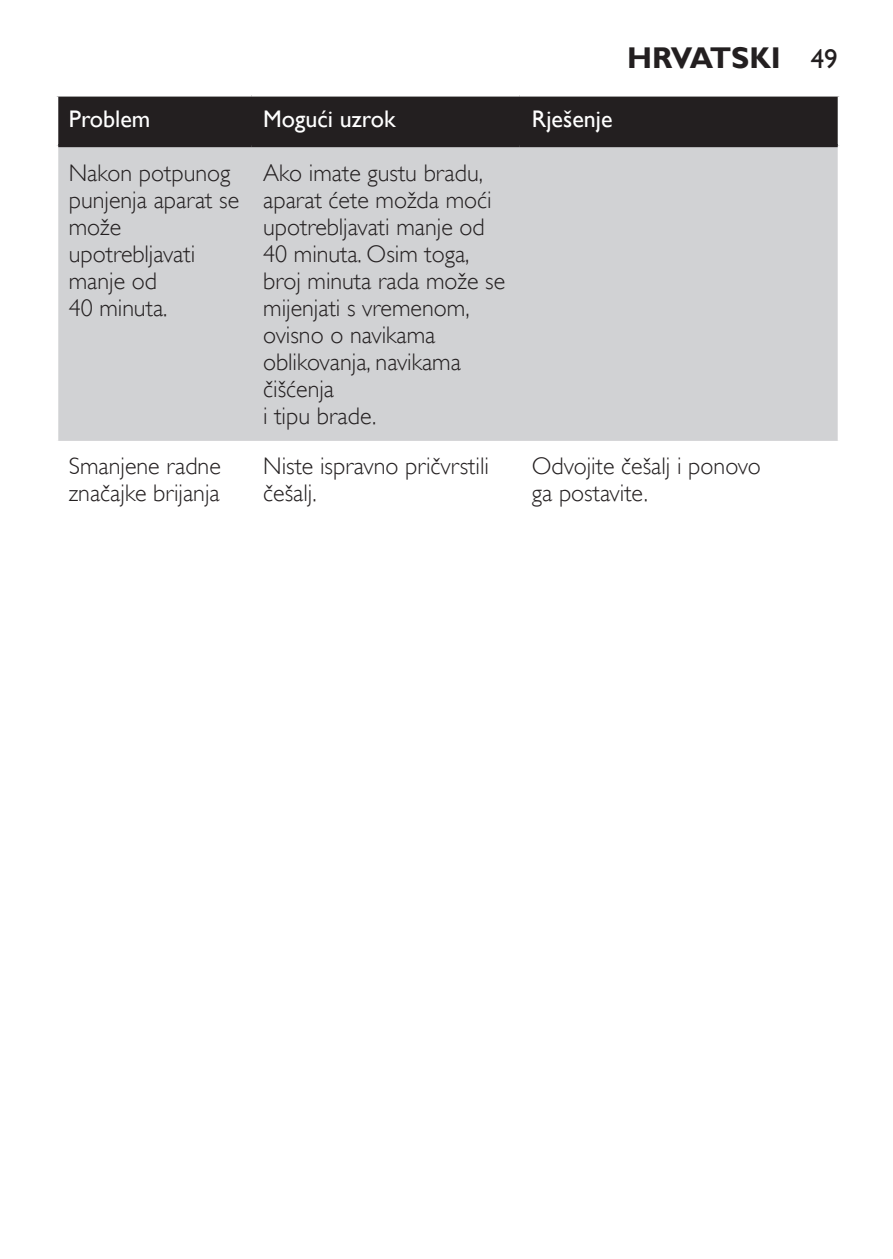
<style>
.page{position:relative;width:893px;height:1259px;background:#fff}
.page>*{position:absolute;margin:0;border:0;box-sizing:border-box;transform-origin:0 0}
.t1{font:700 30px "Gill Sans Alt One WGL";letter-spacing:-.06em;color:#231f20}
.t2{font:24px/27px "Gill Sans Alt One WGL Light";color:#231f20}
.t3{font:24px "Gill Sans Alt One WGL";color:#fff}
.s1{font-weight:400;font-size:27px}
</style>
<div class="page">
<div style="left:58px;top:97px;width:780px;height:47px;background:#231f20"></div>
<div style="left:58px;top:147px;width:780px;height:294px;background:#d1d2d4"></div>
<hr style="left:58px;top:144px;width:193px;height:3px;background:#231f20">
<hr style="left:251px;top:144px;width:269px;height:3px;background:#231f20">
<hr style="left:520px;top:144px;width:318px;height:3px;background:#231f20">
<p class="t1" style="left:627px;top:37px;width:212px">HRVATS KI <span class="s1">49</span></p>
<p class="t3" style="left:69px;top:103px;width:83px">Problem</p>
<p class="t3" style="left:263px;top:103px;width:134px">Mogući uzrok</p>
<p class="t3" style="left:532px;top:103px;width:82px">Rješenje</p>
<p class="t2" style="left:69px;top:159px;width:172px">Nakon potpunog punjenja aparat se može upotrebljavati manje od<br>40 minuta.</p>
<p class="t2" style="left:263px;top:159px;width:244px">Ako imate gustu bradu, aparat ćete možda moći upotrebljavati manje od<br>40 minuta. Osim toga, broj minuta rada može se mijenjati s vremenom, ovisno o navikama oblikovanja, navikama čišćenja<br>i tipu brade.</p>
<p class="t2" style="left:69px;top:453px;width:154px">Smanjene radne značajke brijanja</p>
<p class="t2" style="left:263px;top:453px;width:227px">Niste ispravno pričvrstili češalj.</p>
<p class="t2" style="left:532px;top:453px;width:230px">Odvojite češalj i ponovo ga postavite.</p>
</div>
